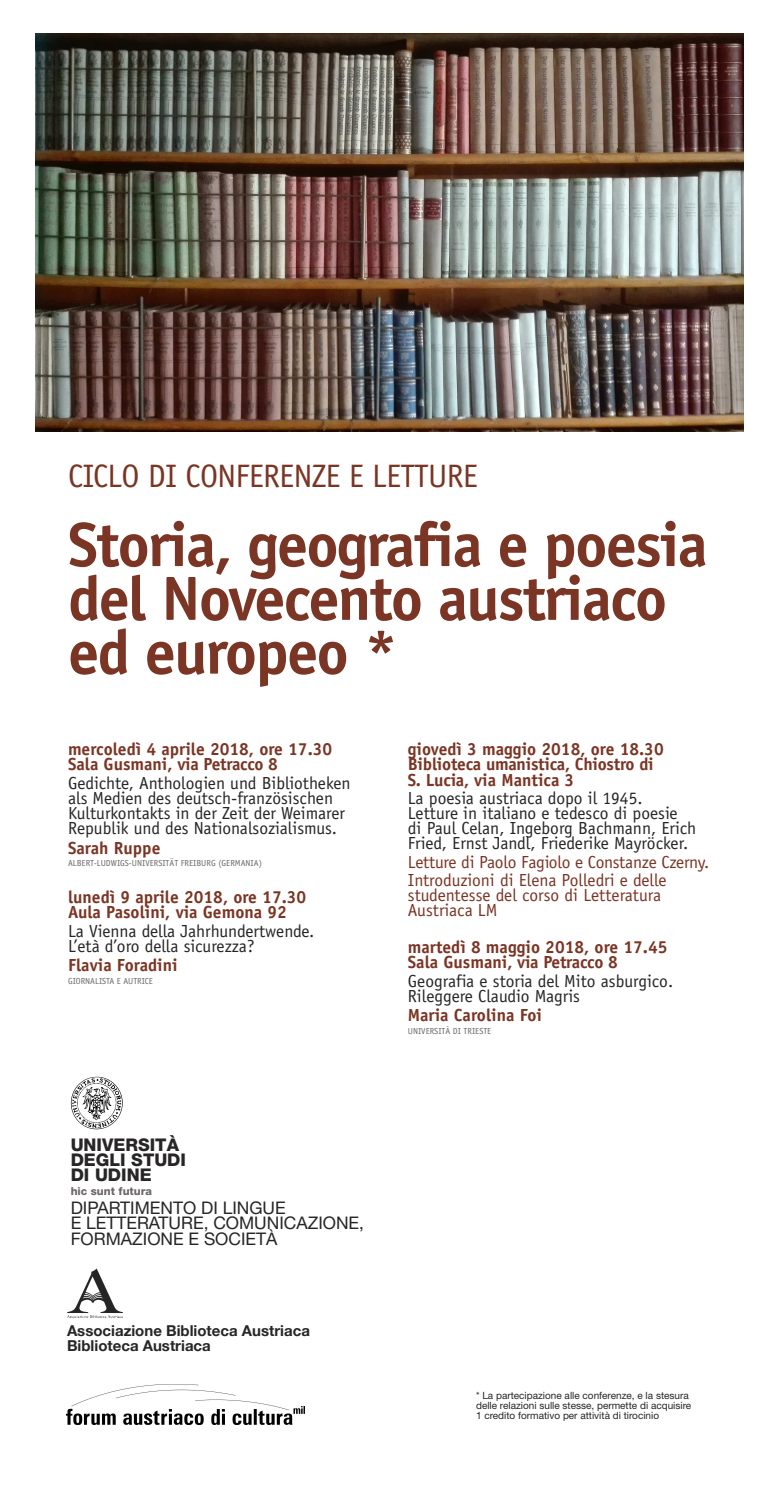
<style>
.page{position:relative;width:780px;height:1489px;background:#fff}
.page>*{position:absolute;margin:0;border:0;box-sizing:border-box;transform-origin:0 0}
.t1{font:700 62.5px/53.8px "Officina Sans";letter-spacing:-.03em;color:#7a3524}
.t2{font:32.5px "Officina Sans";letter-spacing:-.02em;color:#7a3524}
.t3{font:17.5px/15px "Officina Sans";color:#272526}
.t4{font:700 17.5px/15px "Officina Sans";color:#7a3524}
.t5{font:17.5px/18.5px "Officina Sans";color:#7a3524}
.t6{font:800 17.5px/15px "Helvetica Neue";color:#272526}
.t7{font:17.38px/15.4px "Helvetica Neue";color:#272526}
.t8{font:700 15px/15px "Helvetica Neue";color:#272526}
.t9{font:800 11px "Helvetica Neue";color:#6d6867}
.t10{font:10px/10px "Helvetica Neue";color:#272526}
.t11{font:8.75px "Officina Sans";color:#6d6867}
</style>
<div class="page">
<img style="left:68px;top:1268px;width:55px;height:50px">
<img style="left:70px;top:1076px;width:53px;height:53px">
<img style="left:67px;top:1384px;width:238px;height:40px">
<img style="left:36px;top:34px;width:707px;height:398px">
<h2 class="t2" style="left:68px;top:464px;width:411px">CICLO DI CONFERENZE E LETTURE</h2>
<h1 class="t1" style="left:68px;top:523px;width:641px">Storia, geografia e poesia del Novecento austriaco ed europeo *</h1>
<p class="t4" style="left:68px;top:743px;width:266px">mercoledì 4 aprile 2018, ore 17.30<br>Sala Gusmani, via Petracco 8</p>
<p class="t3" style="left:68px;top:777px;width:284px">Gedichte, Anthologien und Bibliotheken als Medien des deutsch-französischen Kulturkontakts in der Zeit der Weimarer Republik und des Nationalsozialismus.</p>
<p class="t4" style="left:68px;top:841px;width:94px">Sarah Ruppe</p>
<p class="t11" style="left:68px;top:859px;width:195px">ALBERT-LUDWIGS-UNIVERSITÄT FREIBURG (GERMANIA)</p>
<p class="t4" style="left:68px;top:891px;width:240px">lunedì 9 aprile 2018, ore 17.30<br>Aula Pasolini, via Gemona 92</p>
<p class="t3" style="left:68px;top:924px;width:248px">La Vienna della Jahrhundertwende.<br>L’età d’oro della sicurezza?</p>
<p class="t4" style="left:68px;top:959px;width:111px">Flavia Foradini</p>
<p class="t11" style="left:68px;top:977px;width:86px">GIORNALISTA E AUTRICE</p>
<p class="t6" style="left:71px;top:1139px;width:117px">UNIVERSITÀ<br>DEGLI STUDI<br>DI UDINE</p>
<p class="t9" style="left:71px;top:1186px;width:83px">hic sunt futura</p>
<p class="t7" style="left:71px;top:1201px;width:295px">DIPARTIMENTO DI LINGUE<br>E LETTERATURE, COMUNICAZIONE,<br>FORMAZIONE E SOCIETÀ</p>
<p class="t8" style="left:67px;top:1322px;width:244px">Associazione Biblioteca Austriaca<br>Biblioteca Austriaca</p>
<p class="t4" style="left:408px;top:743px;width:257px">giovedì 3 maggio 2018, ore 18.30<br>Biblioteca umanistica, Chiostro di<br>S. Lucia, via Mantica 3</p>
<p class="t3" style="left:408px;top:792px;width:290px">La poesia austriaca dopo il 1945.<br>Letture in italiano e tedesco di poesie<br>di Paul Celan, Ingeborg Bachmann, Erich Fried, Ernst Jandl, Friederike Mayröcker.</p>
<p class="t5" style="left:408px;top:853px;width:303px">Letture di Paolo Fagiolo e Constanze Czerny.<br>Introduzioni di Elena Polledri e delle</p>
<p class="t5" style="left:408px;top:889px;width:255px;line-height:15px">studentesse del corso di Letteratura<br>Austriaca LM</p>
<p class="t4" style="left:408px;top:941px;width:261px">martedì 8 maggio 2018, ore 17.45<br>Sala Gusmani, via Petracco 8</p>
<p class="t3" style="left:408px;top:974px;width:267px">Geografia e storia del Mito asburgico.<br>Rileggere Claudio Magris</p>
<p class="t4" style="left:408px;top:1009px;width:136px">Maria Carolina Foi</p>
<p class="t11" style="left:408px;top:1027px;width:85px">UNIVERSITÀ DI TRIESTE</p>
<p class="t10" style="left:476px;top:1390px;width:217px">* La partecipazione alle conferenze, e la stesura delle relazioni sulle stesse, permette di acquisire<br>1 credito formativo per attività di tirocinio</p>
</div>
